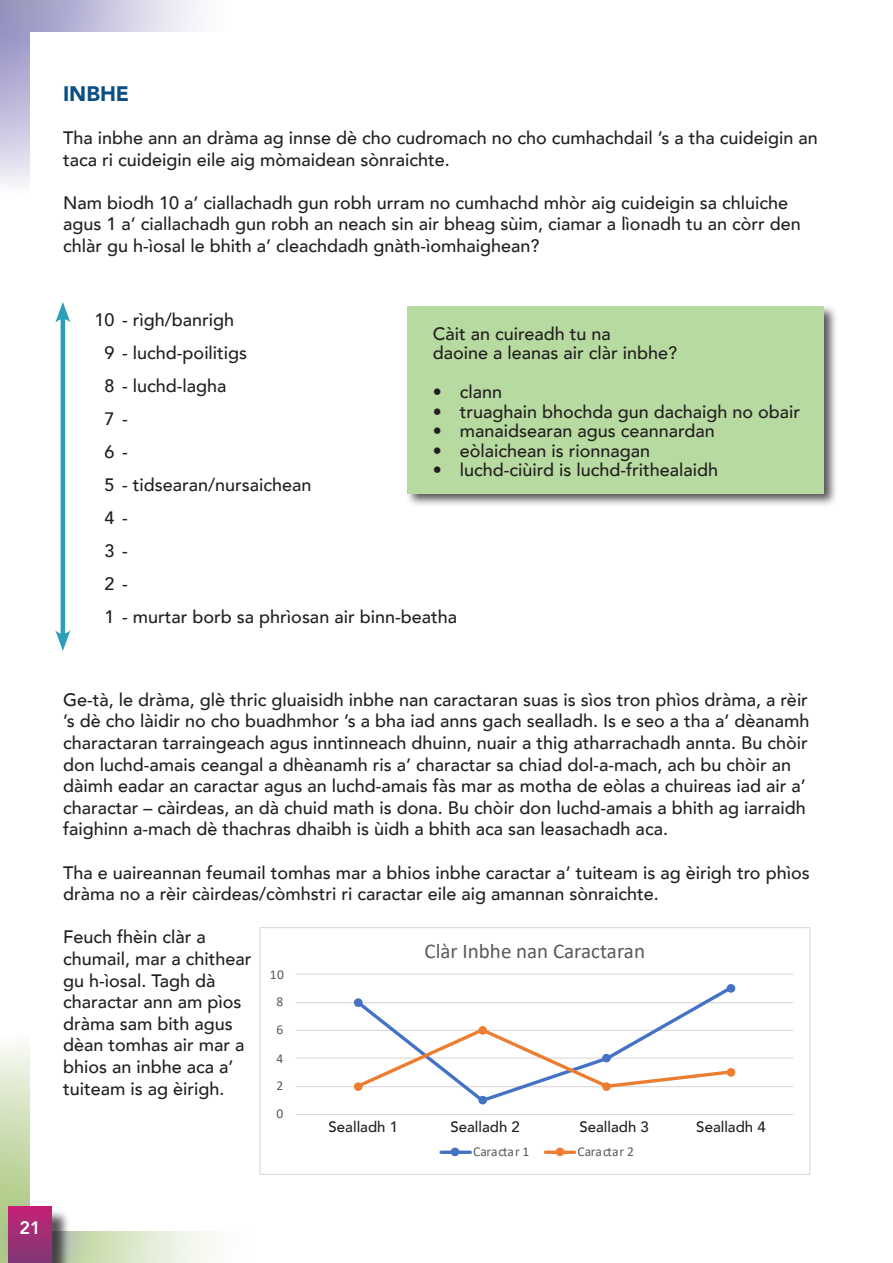
<style>
.page{position:relative;width:893px;height:1263px;background:#fff}
.page>*{position:absolute;margin:0;border:0;box-sizing:border-box;transform-origin:0 0}
.t1{font:21px "Calibri";color:#595959}
.body_test{font:900 21px "Avenir";color:#0a4f83}
.body_test-2{font:500 18px/21.6px "Avenir";color:#231f20}
.t2{font:800 18px "Avenir";color:#fff}
.body_test-3{font:500 15px "Avenir";color:#231f20}
.t3{font:13.5px "Calibri";color:#595959}
</style>
<div class="page">
<svg style="left:0;top:1044px;width:211px;height:219px;background:#d5e2c1"></svg>
<svg style="left:0;top:0;width:198px;height:185px;background:#c3c0dc"></svg>
<div style="left:30px;top:32px;width:833px;height:1199px;background:#fff"></div>
<hr style="left:61px;top:314px;width:4px;height:324px;background:#2b9eb8">
<svg style="left:55px;top:302px;width:15px;height:21px"></svg>
<svg style="left:55px;top:630px;width:15px;height:21px"></svg>
<div style="left:405px;top:304px;width:433px;height:203px;background:#231f20;opacity:.75"></div>
<div style="left:407px;top:306px;width:417px;height:187px;background:#b6da9f"></div>
<hr style="left:296px;top:1114px;width:497px;height:1px;background:#d9d9d9">
<hr style="left:296px;top:1086px;width:497px;height:1px;background:#d9d9d9">
<hr style="left:296px;top:1057px;width:497px;height:2px;background:#d9d9d9">
<hr style="left:296px;top:1030px;width:497px;height:1px;background:#d9d9d9">
<hr style="left:296px;top:1002px;width:497px;height:1px;background:#d9d9d9">
<hr style="left:296px;top:973px;width:497px;height:2px;background:#d9d9d9">
<svg style="left:353px;top:984px;width:382px;height:120px"></svg>
<div style="left:354px;top:999px;width:8px;height:7px;background:#4472c4;border-radius:50%"></div>
<div style="left:354px;top:998px;width:8px;height:9px;border:1px solid #4472c4;border-radius:50%"></div>
<div style="left:479px;top:1096px;width:7px;height:8px;background:#4472c4;border-radius:50%"></div>
<div style="left:478px;top:1096px;width:9px;height:8px;border:1px solid #4472c4;border-radius:50%"></div>
<div style="left:727px;top:984px;width:8px;height:8px;background:#4472c4;border-radius:50%"></div>
<div style="left:727px;top:984px;width:8px;height:9px;border:1px solid #4472c4;border-radius:50%"></div>
<svg style="left:353px;top:1026px;width:381px;height:65px"></svg>
<div style="left:354px;top:1083px;width:8px;height:7px;background:#ed7d31;border-radius:50%"></div>
<div style="left:354px;top:1082px;width:8px;height:9px;border:1px solid #ed7d31;border-radius:50%"></div>
<div style="left:479px;top:1026px;width:7px;height:8px;background:#ed7d31;border-radius:50%"></div>
<div style="left:478px;top:1026px;width:9px;height:9px;border:1px solid #ed7d31;border-radius:50%"></div>
<div style="left:603px;top:1083px;width:7px;height:7px;background:#ed7d31;border-radius:50%"></div>
<div style="left:602px;top:1082px;width:9px;height:9px;border:1px solid #ed7d31;border-radius:50%"></div>
<div style="left:727px;top:1068px;width:8px;height:8px;background:#ed7d31;border-radius:50%"></div>
<div style="left:727px;top:1068px;width:8px;height:9px;border:1px solid #ed7d31;border-radius:50%"></div>
<svg style="left:441px;top:1150px;width:29px;height:4px"></svg>
<div style="left:451px;top:1148px;width:8px;height:7px;background:#4472c4;border-radius:50%"></div>
<div style="left:451px;top:1147px;width:8px;height:9px;border:1px solid #4472c4;border-radius:50%"></div>
<svg style="left:545px;top:1150px;width:30px;height:4px"></svg>
<div style="left:556px;top:1148px;width:8px;height:7px;background:#ed7d31;border-radius:50%"></div>
<div style="left:556px;top:1147px;width:8px;height:9px;border:1px solid #ed7d31;border-radius:50%"></div>
<div style="left:259px;top:927px;width:551px;height:248px;border:1px solid #d9d9d9"></div>
<div style="left:11px;top:1209px;width:60px;height:54px;background:#231f20;opacity:.75"></div>
<div style="left:9px;top:1206px;width:43px;height:57px;background:linear-gradient(to bottom,#c52276,#7e3875)"></div>
<p class="t2" style="left:19px;top:1214px;width:23px">21</p>
<p class="body_test" style="left:63px;top:76px;width:68px">INBHE</p>
<p class="body_test-2" style="left:63px;top:126px;width:756px">Tha inbhe ann an dràma ag innse dè cho cudromach no cho cumhachdail ’s a tha cuideigin an taca ri cuideigin eile aig mòmaidean sònraichte.</p>
<p class="body_test-2" style="left:63px;top:191px;width:739px">Nam biodh 10 a’ ciallachadh gun robh urram no cumhachd mhòr aig cuideigin sa chluiche agus 1 a’ ciallachadh gun robh an neach sin air bheag sùim, ciamar a lìonadh tu an còrr den chlàr gu h-ìosal le bhith a’ cleachdadh gnàth-ìomhaighean?</p>
<p class="body_test-2" style="left:94px;top:308px;width:141px">10 - rìgh/banrigh</p>
<p class="body_test-2" style="left:104px;top:341px;width:144px">9 - luchd-poilitigs</p>
<p class="body_test-2" style="left:104px;top:374px;width:124px">8 - luchd-lagha</p>
<p class="body_test-2" style="left:104px;top:407px;width:25px">7 -</p>
<p class="body_test-2" style="left:104px;top:440px;width:25px">6 -</p>
<p class="body_test-2" style="left:104px;top:473px;width:209px">5 - tidsearan/nursaichean</p>
<p class="body_test-2" style="left:104px;top:506px;width:25px">4 -</p>
<p class="body_test-2" style="left:104px;top:539px;width:25px">3 -</p>
<p class="body_test-2" style="left:104px;top:572px;width:25px">2 -</p>
<p class="body_test-2" style="left:104px;top:605px;width:354px">1 - murtar borb sa phrìosan air binn-beatha</p>
<p class="body_test-2" style="left:433px;top:322px;width:180px">Càit an cuireadh tu na</p>
<p class="body_test-2" style="left:433px;top:341px;width:246px">daoine a leanas air clàr inbhe?</p>
<p class="body_test-2" style="left:433px;top:380px;width:71px">• clann</p>
<p class="body_test-2" style="left:433px;top:400px;width:369px">• truaghain bhochda gun dachaigh no obair</p>
<p class="body_test-2" style="left:433px;top:419px;width:284px">• manaidsearan agus ceannardan</p>
<p class="body_test-2" style="left:433px;top:439px;width:219px">• eòlaichean is rionnagan</p>
<p class="body_test-2" style="left:433px;top:458px;width:287px">• luchd-ciùird is luchd-frithealaidh</p>
<p class="body_test-2" style="left:63px;top:688px;width:748px">Ge-tà, le dràma, glè thric gluaisidh inbhe nan caractaran suas is sìos tron phìos dràma, a rèir ’s dè cho làidir no cho buadhmhor ’s a bha iad anns gach sealladh. Is e seo a tha a’ dèanamh charactaran tarraingeach agus inntinneach dhuinn, nuair a thig atharrachadh annta. Bu chòir don luchd-amais ceangal a dhèanamh ris a’ charactar sa chiad dol-a-mach, ach bu chòir an dàimh eadar an caractar agus an luchd-amais fàs mar as motha de eòlas a chuireas iad air a’ charactar – càirdeas, an dà chuid math is dona. Bu chòir don luchd-amais a bhith ag iarraidh faighinn a-mach dè thachras dhaibh is ùidh a bhith aca san leasachadh aca.</p>
<p class="body_test-2" style="left:63px;top:860px;width:748px">Tha e uaireannan feumail tomhas mar a bhios inbhe caractar a’ tuiteam is ag èirigh tro phìos dràma no a rèir càirdeas/còmhstri ri caractar eile aig amannan sònraichte.</p>
<p class="body_test-2" style="left:63px;top:925px;width:190px">Feuch fhèin clàr a chumail, mar a chithear gu h-ìosal. Tagh dà charactar ann am pìos dràma sam bith agus dèan tomhas air mar a bhios an inbhe aca a’ tuiteam is ag èirigh.</p>
<p class="t1" style="left:424px;top:937px;width:222px">Clàr Inbhe nan Caractaran</p>
<p class="t3" style="left:270px;top:965px;width:16px">10</p>
<p class="t3" style="left:277px;top:992px;width:8px">8</p>
<p class="t3" style="left:277px;top:1020px;width:8px">6</p>
<p class="t3" style="left:277px;top:1049px;width:8px">4</p>
<p class="t3" style="left:277px;top:1076px;width:8px">2</p>
<p class="t3" style="left:277px;top:1104px;width:8px">0</p>
<p class="body_test-3" style="left:329px;top:1114px;width:71px">Sealladh 1</p>
<p class="body_test-3" style="left:450px;top:1114px;width:71px">Sealladh 2</p>
<p class="body_test-3" style="left:579px;top:1114px;width:71px">Sealladh 3</p>
<p class="body_test-3" style="left:696px;top:1114px;width:71px">Sealladh 4</p>
<p class="t3" style="left:473px;top:1142px;width:58px">Caractar 1</p>
<p class="t3" style="left:577px;top:1142px;width:58px">Caractar 2</p>
</div>
